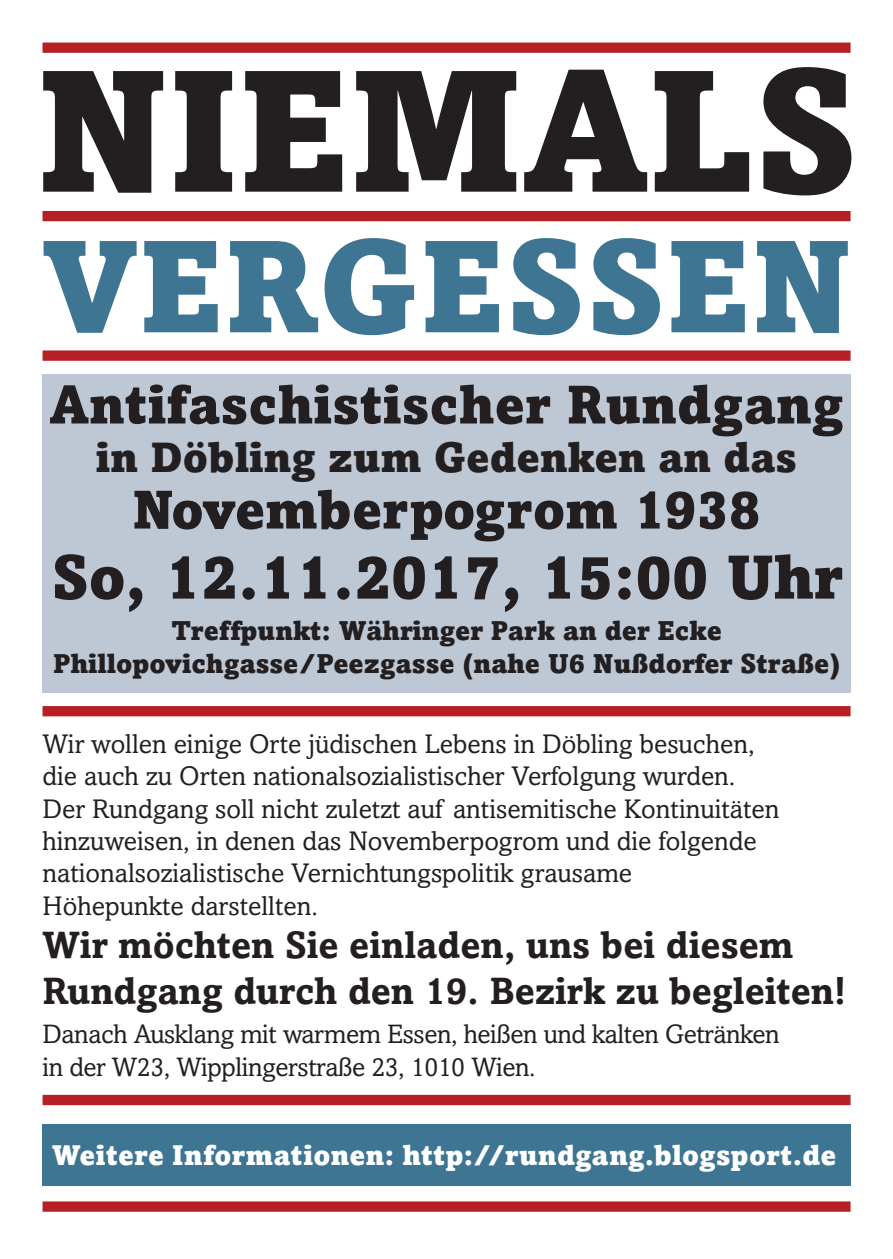
<style>
.page{position:relative;width:893px;height:1259px;background:#fff}
.page>*{position:absolute;margin:0;border:0;box-sizing:border-box;transform-origin:0 0}
.t1{font:900 172.5px "Amasis MT Std";letter-spacing:-.005em;color:#231f20}
.t2{font:900 130.5px "Amasis MT Std";letter-spacing:.01em;color:#3d7592}
.t3{font:900 61.5px "Amasis MT Std";color:#231f20}
.t4{font:900 54px "Amasis MT Std";letter-spacing:.005em;color:#231f20}
.t5{font:900 42px "Amasis MT Std";color:#231f20}
.t6{font:700 37.8px/45.3px "Amasis MT Std";color:#231f20}
.t7{font:900 28.2px "Amasis MT Std";letter-spacing:.015em;color:#fff}
.t8{font:27px/32.4px "Amasis MT Std";color:#231f20}
.t9{font:900 27px/33px "Amasis MT Std";color:#231f20;text-align:center}
.t10{font:26.7px/32.1px "Amasis MT Std";letter-spacing:-.015em;color:#231f20}
</style>
<div class="page">
<div style="left:43px;top:374px;width:807px;height:318px;background:#bec8d5"></div>
<div style="left:43px;top:1124px;width:807px;height:61px;background:#3d7592"></div>
<div style="left:43px;top:43px;width:807px;height:10px;background:#b62024"></div>
<div style="left:43px;top:1201px;width:807px;height:10px;background:#b62024"></div>
<div style="left:43px;top:1094px;width:807px;height:11px;background:#b62024"></div>
<div style="left:43px;top:211px;width:807px;height:10px;background:#b62024"></div>
<div style="left:43px;top:350px;width:807px;height:11px;background:#b62024"></div>
<div style="left:43px;top:706px;width:807px;height:10px;background:#b62024"></div>
<h1 class="t1" style="left:36px;top:24px;width:823px">NIEMALS</h1>
<h2 class="t2" style="left:43px;top:205px;width:811px">VERGESSEN</h2>
<h3 class="t4" style="left:50px;top:371px;width:795px">Antifaschistischer Rundgang</h3>
<h3 class="t5" style="left:96px;top:431px;width:703px">in Döbling zum Gedenken an das</h3>
<h3 class="t4" style="left:132px;top:476px;width:630px">Novemberpogrom 1938</h3>
<h3 class="t3" style="left:51px;top:539px;width:792px">So, 12.11.2017, 15:00 Uhr</h3>
<p class="t9" style="left:53px;top:614px;width:788px">Treffpunkt: Währinger Park an der Ecke<br>Phillopovichgasse/Peezgasse (nahe U6 Nußdorfer Straße)</p>
<p class="t8" style="left:43px;top:727px;width:738px">Wir wollen einige Orte jüdischen Lebens in Döbling besuchen, die auch zu Orten nationalsozialistischer Verfolgung wurden.<br>Der Rundgang soll nicht zuletzt auf antisemitische Kontinuitäten hinzuweisen, in denen das Novemberpogrom und die folgende nationalsozialistische Vernichtungspolitik grausame Höhepunkte darstellten.</p>
<h3 class="t6" style="left:43px;top:922px;width:805px">Wir möchten Sie einladen, uns bei diesem<br>Rundgang durch den 19. Bezirk zu begleiten!</h3>
<p class="t10" style="left:43px;top:1018px;width:738px">Danach Ausklang mit warmem Essen, heißen und kalten Getränken in der W23, Wipplingerstraße 23, 1010 Wien.</p>
<p class="t7" style="left:52px;top:1137px;width:786px">Weitere Informationen: http://rundgang.blogsport.de</p>
</div>
